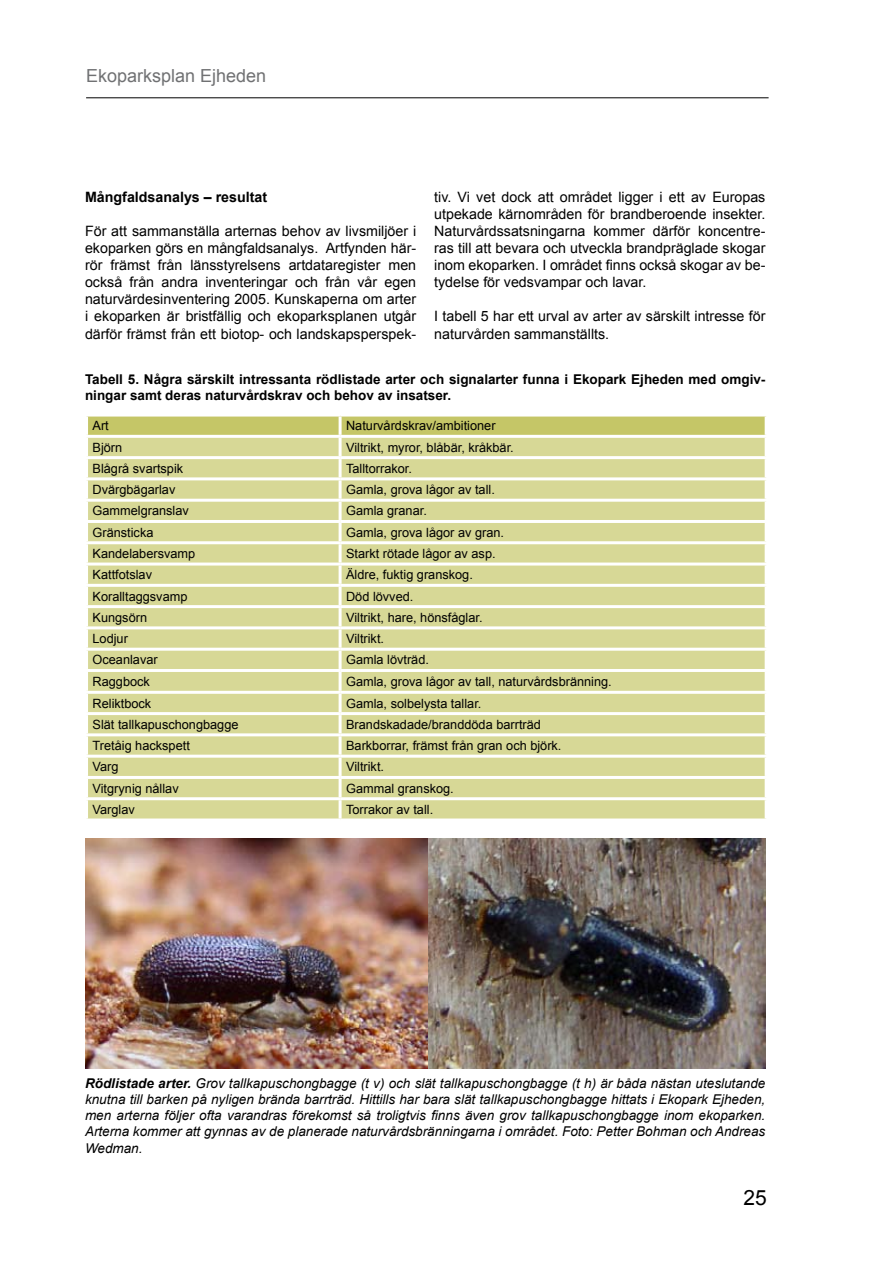
<style>
.page{position:relative;width:893px;height:1263px;background:#fff}
.page>*{position:absolute;margin:0;border:0;box-sizing:border-box;transform-origin:0 0}
.t1{font:21px "Arial";color:#000}
.t2{font:18px "Arial";color:#707173}
.t3{font:14.25px/17.1px "Arial";color:#000;text-align:justify}
.t4{font:700 14.25px "Arial";color:#000}
.t5{font:italic 13.5px/16.2px "Arial";color:#000;text-align:justify}
.t6{font:700 13.5px/16.2px "Arial";color:#000}
.t7{font:12.75px "Arial";color:#000}
.s1{font-weight:700}
</style>
<div class="page">
<hr style="left:86px;top:98px;width:683px;height:1px;background:#000">
<div style="left:88px;top:417px;width:677px;height:18px;background:#c5c667"></div>
<div style="left:88px;top:438px;width:677px;height:380px;background:#d7d896"></div>
<hr style="left:339px;top:417px;width:3px;height:18px;background:#fff">
<hr style="left:339px;top:438px;width:3px;height:18px;background:#fff">
<hr style="left:85px;top:456px;width:255px;height:3px;background:#fff">
<hr style="left:340px;top:456px;width:428px;height:3px;background:#fff">
<hr style="left:339px;top:459px;width:3px;height:18px;background:#fff">
<hr style="left:85px;top:477px;width:255px;height:3px;background:#fff">
<hr style="left:340px;top:477px;width:428px;height:3px;background:#fff">
<hr style="left:339px;top:480px;width:3px;height:19px;background:#fff">
<hr style="left:85px;top:499px;width:255px;height:3px;background:#fff">
<hr style="left:340px;top:499px;width:428px;height:3px;background:#fff">
<hr style="left:339px;top:502px;width:3px;height:18px;background:#fff">
<hr style="left:85px;top:520px;width:255px;height:3px;background:#fff">
<hr style="left:340px;top:520px;width:428px;height:3px;background:#fff">
<hr style="left:339px;top:523px;width:3px;height:18px;background:#fff">
<hr style="left:85px;top:541px;width:255px;height:3px;background:#fff">
<hr style="left:340px;top:541px;width:428px;height:3px;background:#fff">
<hr style="left:339px;top:544px;width:3px;height:18px;background:#fff">
<hr style="left:85px;top:562px;width:255px;height:3px;background:#fff">
<hr style="left:340px;top:562px;width:428px;height:3px;background:#fff">
<hr style="left:339px;top:565px;width:3px;height:19px;background:#fff">
<hr style="left:85px;top:584px;width:255px;height:3px;background:#fff">
<hr style="left:340px;top:584px;width:428px;height:3px;background:#fff">
<hr style="left:339px;top:587px;width:3px;height:18px;background:#fff">
<hr style="left:85px;top:605px;width:255px;height:3px;background:#fff">
<hr style="left:340px;top:605px;width:428px;height:3px;background:#fff">
<hr style="left:339px;top:608px;width:3px;height:18px;background:#fff">
<hr style="left:85px;top:626px;width:255px;height:3px;background:#fff">
<hr style="left:340px;top:626px;width:428px;height:3px;background:#fff">
<hr style="left:339px;top:629px;width:3px;height:19px;background:#fff">
<hr style="left:85px;top:648px;width:255px;height:3px;background:#fff">
<hr style="left:340px;top:648px;width:428px;height:3px;background:#fff">
<hr style="left:339px;top:651px;width:3px;height:18px;background:#fff">
<hr style="left:85px;top:669px;width:255px;height:3px;background:#fff">
<hr style="left:340px;top:669px;width:428px;height:3px;background:#fff">
<hr style="left:339px;top:672px;width:3px;height:19px;background:#fff">
<hr style="left:85px;top:691px;width:255px;height:3px;background:#fff">
<hr style="left:340px;top:691px;width:428px;height:3px;background:#fff">
<hr style="left:339px;top:694px;width:3px;height:18px;background:#fff">
<hr style="left:85px;top:712px;width:255px;height:3px;background:#fff">
<hr style="left:340px;top:712px;width:428px;height:3px;background:#fff">
<hr style="left:339px;top:715px;width:3px;height:18px;background:#fff">
<hr style="left:85px;top:733px;width:255px;height:3px;background:#fff">
<hr style="left:340px;top:733px;width:428px;height:3px;background:#fff">
<hr style="left:339px;top:736px;width:3px;height:19px;background:#fff">
<hr style="left:85px;top:755px;width:255px;height:3px;background:#fff">
<hr style="left:340px;top:755px;width:428px;height:3px;background:#fff">
<hr style="left:339px;top:758px;width:3px;height:18px;background:#fff">
<hr style="left:85px;top:776px;width:255px;height:3px;background:#fff">
<hr style="left:340px;top:776px;width:428px;height:3px;background:#fff">
<hr style="left:339px;top:779px;width:3px;height:18px;background:#fff">
<hr style="left:85px;top:797px;width:255px;height:3px;background:#fff">
<hr style="left:340px;top:797px;width:428px;height:3px;background:#fff">
<hr style="left:339px;top:800px;width:3px;height:18px;background:#fff">
<img style="left:428px;top:839px;width:337px;height:229px">
<img style="left:85px;top:839px;width:343px;height:229px">
<p class="t2" style="left:86px;top:64px;width:182px">Ekoparksplan Ejheden</p>
<p class="t4" style="left:85px;top:187px;width:184px">Mångfaldsanalys – resultat</p>
<p class="t3" style="left:85px;top:223px;width:333px">För att sammanställa arternas behov av livsmiljöer i ekoparken görs en mångfaldsanalys. Artfynden här&shy;rör främst från länsstyrelsens artdataregister men också från andra inventeringar och från vår egen naturvärdesinventering 2005. Kunskaperna om arter i ekoparken är bristfällig och ekoparksplanen utgår därför främst från ett biotop- och landskapsperspek-</p>
<p class="t3" style="left:434px;top:188px;width:333px">tiv. Vi vet dock att området ligger i ett av Europas utpekade kärnområden för brandberoende insekter.<br>Naturvårdssatsningarna kommer därför koncentre&shy;ras till att bevara och utveckla brandpräglade skogar inom ekoparken. I området finns också skogar av be&shy;tydelse för vedsvampar och lavar.</p>
<p class="t3" style="left:434px;top:308px;width:333px">I tabell 5 har ett urval av arter av särskilt intresse för naturvården sammanställts.</p>
<p class="t6" style="left:85px;top:372px;width:682px">Tabell 5. Några särskilt intressanta rödlistade arter och signalarter funna i Ekopark Ejheden med omgiv&shy;ningar samt deras naturvårdskrav och behov av insatser.</p>
<p class="t7" style="left:93px;top:417px;width:18px">Art</p>
<p class="t7" style="left:346px;top:417px;width:151px">Naturvårdskrav/ambitioner</p>
<p class="t7" style="left:93px;top:439px;width:31px">Björn</p>
<p class="t7" style="left:346px;top:439px;width:169px">Viltrikt, myror, blåbär, kråkbär.</p>
<p class="t7" style="left:93px;top:460px;width:92px">Blågrå svartspik</p>
<p class="t7" style="left:346px;top:460px;width:67px">Talltorrakor.</p>
<p class="t7" style="left:93px;top:481px;width:84px">Dvärgbägarlav</p>
<p class="t7" style="left:346px;top:481px;width:150px">Gamla, grova lågor av tall.</p>
<p class="t7" style="left:93px;top:503px;width:98px">Gammelgranslav</p>
<p class="t7" style="left:346px;top:503px;width:82px">Gamla granar.</p>
<p class="t7" style="left:93px;top:524px;width:62px">Gränsticka</p>
<p class="t7" style="left:346px;top:524px;width:160px">Gamla, grova lågor av gran.</p>
<p class="t7" style="left:93px;top:545px;width:104px">Kandelabersvamp</p>
<p class="t7" style="left:346px;top:545px;width:151px">Starkt rötade lågor av asp.</p>
<p class="t7" style="left:93px;top:566px;width:61px">Kattfotslav</p>
<p class="t7" style="left:346px;top:566px;width:128px">Äldre, fuktig granskog.</p>
<p class="t7" style="left:93px;top:588px;width:96px">Koralltaggsvamp</p>
<p class="t7" style="left:346px;top:588px;width:69px">Död lövved.</p>
<p class="t7" style="left:93px;top:609px;width:56px">Kungsörn</p>
<p class="t7" style="left:346px;top:609px;width:138px">Viltrikt, hare, hönsfåglar.</p>
<p class="t7" style="left:93px;top:630px;width:37px">Lodjur</p>
<p class="t7" style="left:346px;top:630px;width:40px">Viltrikt.</p>
<p class="t7" style="left:93px;top:652px;width:67px">Oceanlavar</p>
<p class="t7" style="left:346px;top:652px;width:84px">Gamla lövträd.</p>
<p class="t7" style="left:93px;top:673px;width:59px">Raggbock</p>
<p class="t7" style="left:346px;top:673px;width:267px">Gamla, grova lågor av tall, naturvårdsbränning.</p>
<p class="t7" style="left:93px;top:695px;width:60px">Reliktbock</p>
<p class="t7" style="left:346px;top:695px;width:137px">Gamla, solbelysta tallar.</p>
<p class="t7" style="left:93px;top:716px;width:148px">Slät tallkapuschongbagge</p>
<p class="t7" style="left:346px;top:716px;width:196px">Brandskadade/branddöda barrträd</p>
<p class="t7" style="left:93px;top:737px;width:99px">Tretåig hackspett</p>
<p class="t7" style="left:346px;top:737px;width:217px">Barkborrar, främst från gran och björk.</p>
<p class="t7" style="left:93px;top:759px;width:27px">Varg</p>
<p class="t7" style="left:346px;top:759px;width:40px">Viltrikt.</p>
<p class="t7" style="left:93px;top:780px;width:88px">Vitgrynig nållav</p>
<p class="t7" style="left:346px;top:780px;width:109px">Gammal granskog.</p>
<p class="t7" style="left:93px;top:801px;width:44px">Varglav</p>
<p class="t7" style="left:346px;top:801px;width:89px">Torrakor av tall.</p>
<p class="t5" style="left:85px;top:1075px;width:682px"><span class="s1">Rödlistade arter.</span> Grov tallkapuschongbagge (t v) och slät tallkapuschongbagge (t h) är båda nästan uteslutande knutna till barken på nyligen brända barrträd. Hittills har bara slät tallkapuschongbagge hittats i Ekopark Ejheden, men arterna följer ofta varandras förekomst så troligtvis finns även grov tallkapuschongbagge inom ekoparken.<br>Arterna kommer att gynnas av de planerade naturvårdsbränningarna i området. Foto: Petter Bohman och Andreas Wedman.</p>
<h1 class="t1" style="left:743px;top:1183px;width:25px">25</h1>
</div>
